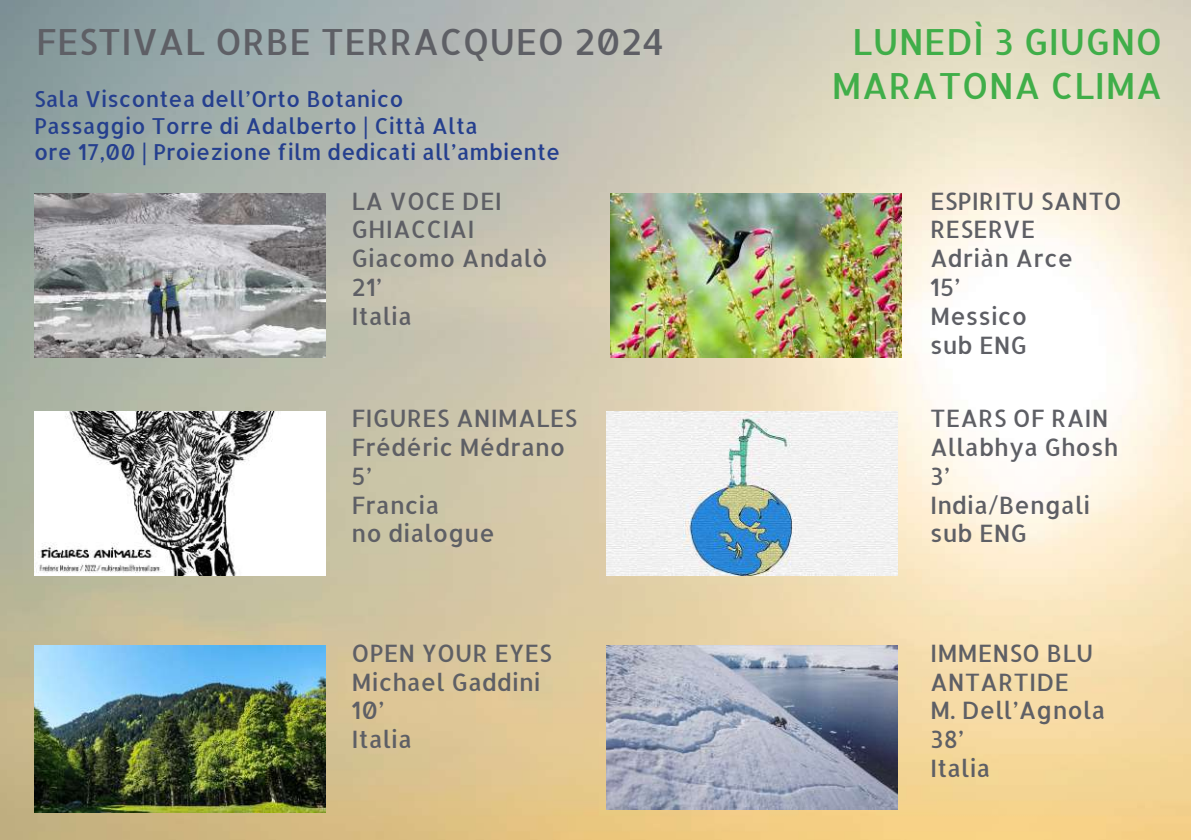
<style>
.page{position:relative;width:1191px;height:840px;background:#fff}
.page>*{position:absolute;margin:0;border:0;box-sizing:border-box;transform-origin:0 0}
.t1{font:500 36px "Allerta";color:#40ae49}
.t2{font:500 36px "Allerta";color:#5e5f65}
.t3{font:500 24px/28.8px "Allerta";color:#5e5f65}
.t4{font:500 22px/26.4px "Allerta";color:#253f8e}
</style>
<div class="page">
<img style="left:1px;top:0;width:1190px;height:839px">
<img style="left:0;top:0;width:1px;height:839px">
<img style="left:34px;top:194px;width:291px;height:163px">
<img style="left:34px;top:411px;width:291px;height:164px">
<img style="left:34px;top:645px;width:291px;height:166px">
<img style="left:610px;top:194px;width:291px;height:163px">
<img style="left:607px;top:411px;width:291px;height:164px">
<img style="left:607px;top:645px;width:291px;height:164px">
<h1 class="t2" style="left:36px;top:18px;width:630px">FESTIVAL ORBE TERRACQUEO 2024</h1>
<p class="t4" style="left:34px;top:85px;width:371px">Sala Viscontea dell’Orto Botanico</p>
<h1 class="t1" style="left:852px;top:18px;width:312px">LUNEDÌ 3 GIUGNO</h1>
<h1 class="t1" style="left:831px;top:61px;width:333px">MARATONA CLIMA</h1>
<p class="t4" style="left:34px;top:112px;width:528px">Passaggio Torre di Adalberto | Città Alta<br>ore 17,00 | Proiezione film dedicati all’ambiente</p>
<p class="t3" style="left:351px;top:186px;width:198px">LA VOCE DEI<br>GHIACCIAI<br>Giacomo Andalò<br>21’<br>Italia</p>
<p class="t3" style="left:930px;top:186px;width:193px">ESPIRITU SANTO<br>RESERVE<br>Adriàn Arce<br>15’<br>Messico<br>sub ENG</p>
<p class="t3" style="left:351px;top:403px;width:227px">FIGURES ANIMALES<br>Frédéric Médrano<br>5’<br>Francia<br>no dialogue</p>
<p class="t3" style="left:351px;top:637px;width:202px">OPEN YOUR EYES<br>Michael Gaddini<br>10’<br>Italia</p>
<p class="t3" style="left:930px;top:403px;width:189px">TEARS OF RAIN<br>Allabhya Ghosh<br>3’<br>India/Bengali sub ENG</p>
<p class="t3" style="left:930px;top:637px;width:177px">IMMENSO BLU<br>ANTARTIDE<br>M. Dell’Agnola<br>38’<br>Italia</p>
</div>
